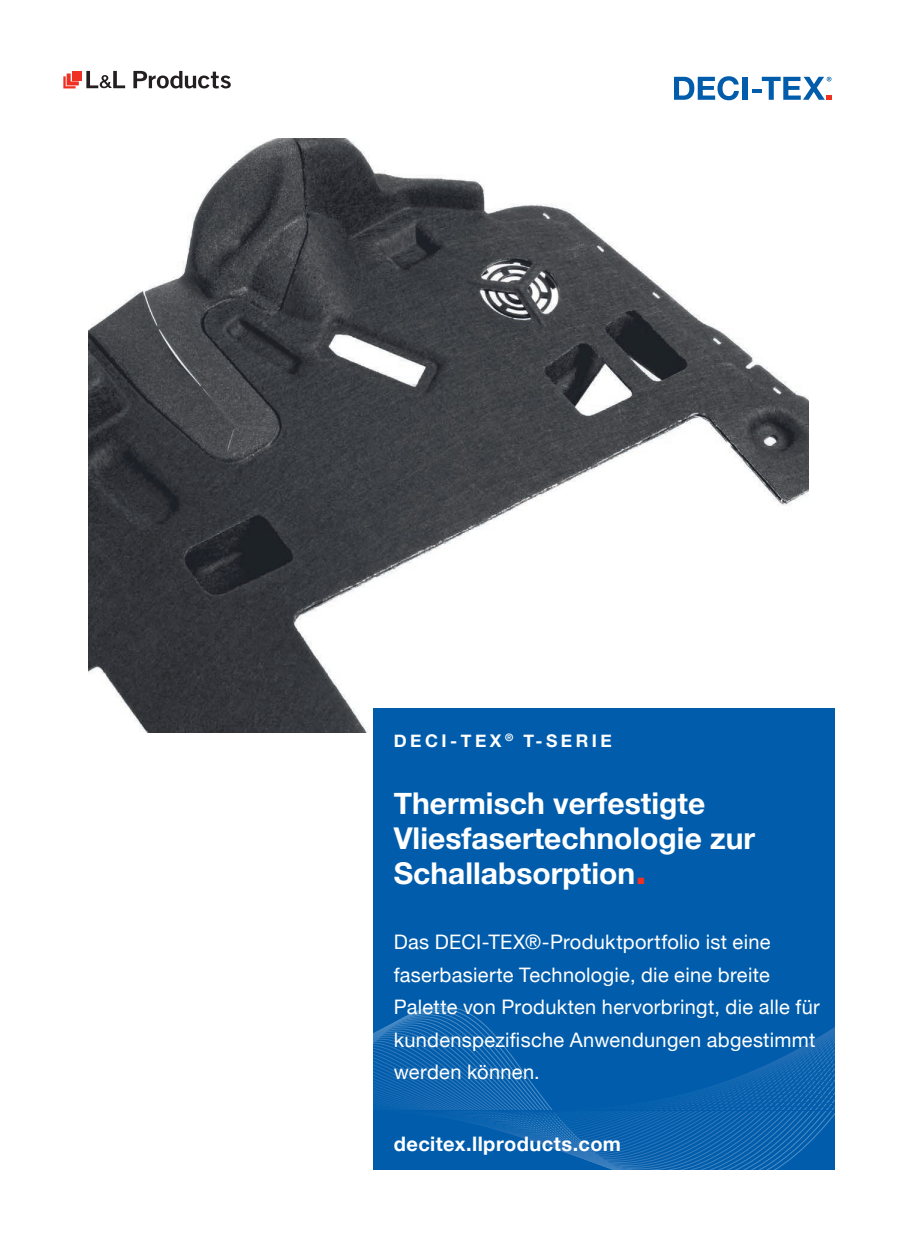
<style>
.page{position:relative;width:900px;height:1260px;background:#fff}
.page>*{position:absolute;margin:0;border:0;box-sizing:border-box;transform-origin:0 0}
.White_Bold_-_Blue_Box12_14{font:700 30px/35px "Helvetica Neue";color:#fff}
.Front_Body_Copy_8_13_-_not_locked_BLG{font:20px/32.5px "Helvetica Neue";letter-spacing:.015em;color:#fff}
.www_white_front{font:700 20px "Helvetica Neue";letter-spacing:.02em;color:#fff}
.White_Caps_Line_Cards-_not_locked_BLG{font:700 17.5px "Helvetica Neue";letter-spacing:.2em;color:#fff}
.s1{font-size:40px;color:#ee3122}
</style>
<div class="page">
<img style="left:88px;top:139px;width:720px;height:593px">
<div style="left:373px;top:709px;width:461px;height:461px;background:#015dab"></div>
<svg style="left:399px;top:1013px;width:80px;height:7px"></svg>
<svg style="left:386px;top:1020px;width:394px;height:150px"></svg>
<svg style="left:374px;top:1027px;width:460px;height:140px"></svg>
<svg style="left:373px;top:1033px;width:461px;height:130px"></svg>
<svg style="left:373px;top:1040px;width:461px;height:118px"></svg>
<svg style="left:373px;top:1047px;width:461px;height:106px"></svg>
<svg style="left:373px;top:1054px;width:461px;height:95px"></svg>
<hr style="left:373px;top:1110px;width:461px;height:1px;background:#015dab">
<svg style="left:133px;top:71px;width:98px;height:17px"></svg>
<svg style="left:86px;top:71px;width:39px;height:17px"></svg>
<div style="left:72px;top:71px;width:10px;height:9px;background:#ee3122"></div>
<svg style="left:63px;top:74px;width:16px;height:14px"></svg>
<svg style="left:674px;top:76px;width:65px;height:24px"></svg>
<div style="left:743px;top:77px;width:5px;height:23px;background:#015dab"></div>
<svg style="left:752px;top:77px;width:80px;height:23px"></svg>
<p class="White_Caps_Line_Cards-_not_locked_BLG" style="left:394px;top:727px;width:220px">DECI-TEX <sup>®</sup> T-SERIE</p>
<p class="White_Bold_-_Blue_Box12_14" style="left:394px;top:787px;width:363px">Thermisch verfestigte<br>Vliesfasertechnologie zur<br>Schallabsorption<span class="s1">.</span></p>
<p class="Front_Body_Copy_8_13_-_not_locked_BLG" style="left:394px;top:927px;width:428px">Das DECI-TEX®-Produktportfolio ist eine faserbasierte Technologie, die eine breite Palette von Produkten hervorbringt, die alle für kundenspezifische Anwendungen abgestimmt werden können.</p>
<p class="www_white_front" style="left:394px;top:1128px;width:229px">decitex.llproducts.com</p>
</div>
